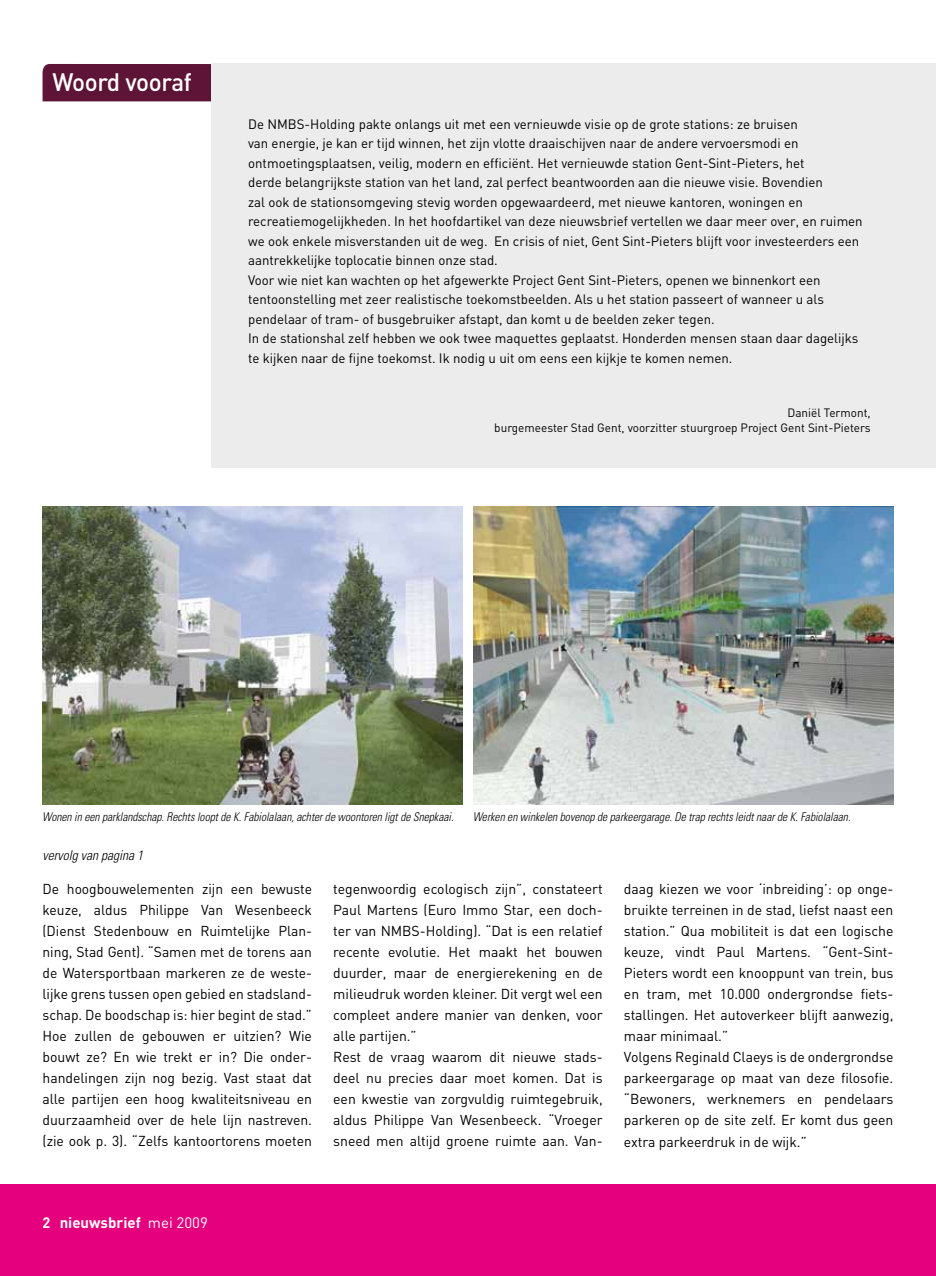
<style>
.page{position:relative;width:936px;height:1276px;background:#fff}
.page>*{position:absolute;margin:0;border:0;box-sizing:border-box;transform-origin:0 0}
.t1{font:24.9px "DIN Medium Alternate";letter-spacing:-.015em;color:#fff}
.t2{font:700 15px "DIN";color:#fff}
.t3{font:14.25px/21px "DIN";color:#000}
.t4{font:13.5px/19.5px "DIN";color:#000}
.t5{font:italic 300 condensed 13.5px "Univers LT Std";color:#000}
.t6{font:italic 300 condensed 12px "Univers LT Std";color:#000;scale:.95 1}
.t7{font:12px/15px "DIN";color:#000;text-align:right}
.s1{font-weight:400}
</style>
<div class="page">
<div style="left:43px;top:64px;width:169px;height:37px;background:#5d1436"></div>
<div style="left:0;top:1184px;width:935px;height:92px;background:#e5007d"></div>
<div style="left:212px;top:64px;width:723px;height:404px;background:#ececed"></div>
<img style="left:43px;top:507px;width:420px;height:297px">
<img style="left:473px;top:507px;width:420px;height:297px">
<h1 class="t1" style="left:52px;top:66px;width:141px">Woord vooraf</h1>
<p class="t4" style="left:248px;top:114px;width:616px">De NMBS-Holding pakte onlangs uit met een vernieuwde visie op de grote stations: ze bruisen<br>van energie, je kan er tijd winnen, het zijn vlotte draaischijven naar de andere vervoersmodi en ontmoetingsplaatsen, veilig, modern en efficiënt. Het vernieuwde station Gent-Sint-Pieters, het<br>derde belangrijkste station van het land, zal perfect beantwoorden aan die nieuwe visie. Bovendien<br>zal ook de stationsomgeving stevig worden opgewaardeerd, met nieuwe kantoren, woningen en recreatiemogelijkheden. In het hoofdartikel van deze nieuwsbrief vertellen we daar meer over, en ruimen we ook enkele misverstanden uit de weg. En crisis of niet, Gent Sint-Pieters blijft voor investeerders een aantrekkelijke toplocatie binnen onze stad.<br>Voor wie niet kan wachten op het afgewerkte Project Gent Sint-Pieters, openen we binnenkort een tentoonstelling met zeer realistische toekomstbeelden. Als u het station passeert of wanneer u als pendelaar of tram- of busgebruiker afstapt, dan komt u de beelden zeker tegen.<br>In de stationshal zelf hebben we ook twee maquettes geplaatst. Honderden mensen staan daar dagelijks te kijken naar de fijne toekomst. Ik nodig u uit om eens een kijkje te komen nemen.</p>
<p class="t7" style="left:494px;top:405px;width:378px">Daniël Termont,<br>burgemeester Stad Gent, voorzitter stuurgroep Project Gent Sint-Pieters</p>
<p class="t6" style="left:42px;top:810px;width:434px">Wonen in een parklandschap. Rechts loopt de K. Fabiolalaan, achter de woontoren ligt de Snepkaai.</p>
<p class="t6" style="left:472px;top:810px;width:399px">Werken en winkelen bovenop de parkeergarage. De trap rechts leidt naar de K. Fabiolalaan.</p>
<p class="t5" style="left:43px;top:847px;width:102px">vervolg van pagina 1</p>
<p class="t3" style="left:43px;top:878px;width:271px;text-align:justify">De hoogbouwelementen zijn een bewuste keuze, aldus Philippe Van Wesenbeeck (Dienst Stedenbouw en Ruimtelijke Plan&shy;ning, Stad Gent). “Samen met de torens aan de Watersportbaan markeren ze de weste&shy;lijke grens tussen open gebied en stadsland&shy;schap. De boodschap is: hier begint de stad.” Hoe zullen de gebouwen er uitzien? Wie bouwt ze? En wie trekt er in? Die onder&shy;handelingen zijn nog bezig. Vast staat dat alle partijen een hoog kwaliteitsniveau en duurzaamheid over de hele lijn nastreven. (zie ook p. 3). “Zelfs kantoortorens moeten</p>
<p class="t3" style="left:333px;top:878px;width:271px">tegenwoordig ecologisch zijn”, constateert Paul Martens (Euro Immo Star, een doch&shy;ter van NMBS-Holding). “Dat is een relatief recente evolutie. Het maakt het bouwen duurder, maar de energierekening en de milieudruk worden kleiner. Dit vergt wel een compleet andere manier van denken, voor alle partijen.”<br>Rest de vraag waarom dit nieuwe stads&shy;deel nu precies daar moet komen. Dat is een kwestie van zorgvuldig ruimtegebruik, aldus Philippe Van Wesenbeeck. “Vroeger sneed men altijd groene ruimte aan. Van-</p>
<p class="t3" style="left:624px;top:878px;width:271px">daag kiezen we voor ‘inbreiding’: op onge&shy;bruikte terreinen in de stad, liefst naast een station.” Qua mobiliteit is dat een logische keuze, vindt Paul Martens. “Gent-Sint-Pieters wordt een knooppunt van trein, bus en tram, met 10.000 ondergrondse fiets&shy;stallingen. Het autoverkeer blijft aanwezig, maar minimaal.”<br>Volgens Reginald Claeys is de ondergrondse parkeergarage op maat van deze filosofie. “Bewoners, werknemers en pendelaars parkeren op de site zelf. Er komt dus geen extra parkeerdruk in de wijk.”</p>
<p class="t2" style="left:43px;top:1213px;width:167px">2 nieuwsbrief <span class="s1">mei 2009</span></p>
</div>
